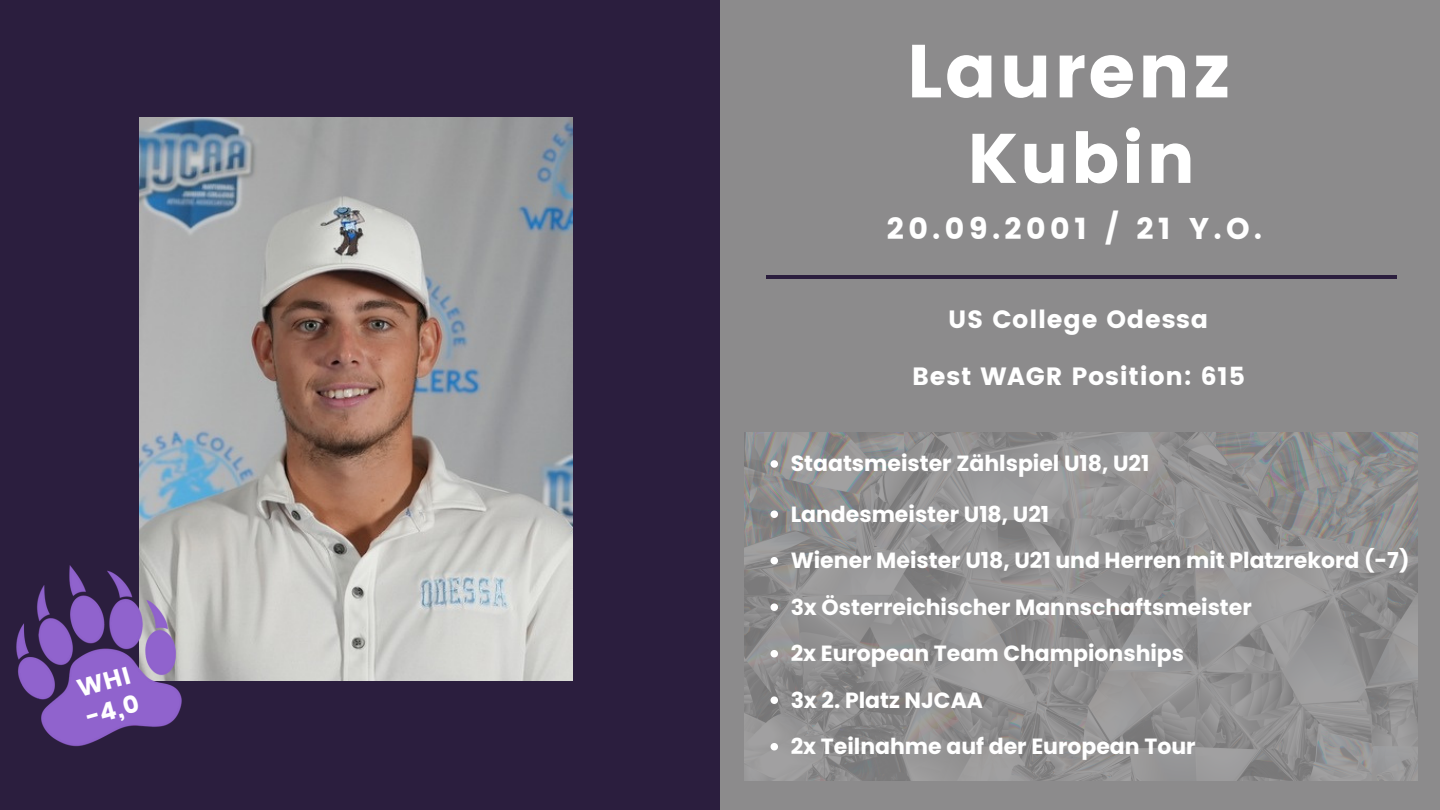
<style>
.page{position:relative;width:1440px;height:810px;background:#2b1e3e}
.page>*{position:absolute;margin:0;border:0;box-sizing:border-box;transform-origin:0 0}
.t1{font:75px "Poppins";letter-spacing:.03em;color:#fff}
.t2{font:70px "Poppins";letter-spacing:.03em;color:#fff}
.t3{font:30px "Poppins";letter-spacing:.15em;color:#fff}
.t4{font:25px "Poppins";letter-spacing:.03em;color:#fff}
.t5{font:24.6px/29.5px "Poppins";color:#fff}
.t6{font:700 22px/46.5px "Poppins";color:#fff}
</style>
<div class="page">
<img style="left:139px;top:118px;width:434px;height:562px">
<div style="left:720px;top:0;width:720px;height:810px;background:#8c8b8c"></div>
<hr style="left:766px;top:275px;width:631px;height:4px;background:#2b1e3e">
<img style="left:745px;top:432px;width:672px;height:348px">
<svg style="left:771px;top:460px;width:7px;height:8px"></svg>
<svg style="left:771px;top:510px;width:7px;height:8px"></svg>
<svg style="left:771px;top:557px;width:7px;height:7px"></svg>
<svg style="left:771px;top:603px;width:7px;height:8px"></svg>
<svg style="left:771px;top:650px;width:7px;height:7px"></svg>
<svg style="left:771px;top:696px;width:7px;height:8px"></svg>
<svg style="left:771px;top:743px;width:7px;height:7px"></svg>
<img style="left:16px;top:550px;width:230px;height:197px">
<p class="t5" style="left:73px;top:675px;width:57px;rotate:-16deg">WHI -4,0</p>
<h1 class="t1" style="left:907px;top:28px;width:326px">Laurenz</h1>
<h2 class="t2" style="left:967px;top:118px;width:230px">Kubin</h2>
<h3 class="t3" style="left:887px;top:212px;width:377px">20.09.2001 / 21 Y.O.</h3>
<p class="t4" style="left:948px;top:305px;width:262px">US College Odessa</p>
<p class="t4" style="left:912px;top:362px;width:334px">Best WAGR Position: 615</p>
<p class="t6" style="left:791px;top:441px;width:360px">Staatsmeister Zählspiel U18, U21</p>
<p class="t6" style="left:791px;top:491px;width:620px">Landesmeister U18, U21<br>Wiener Meister U18, U21 und Herren mit Platzrekord (-7)<br>3x Österreichischer Mannschaftsmeister<br>2x European Team Championships<br>3x 2. Platz NJCAA<br>2x Teilnahme auf der European Tour</p>
</div>
